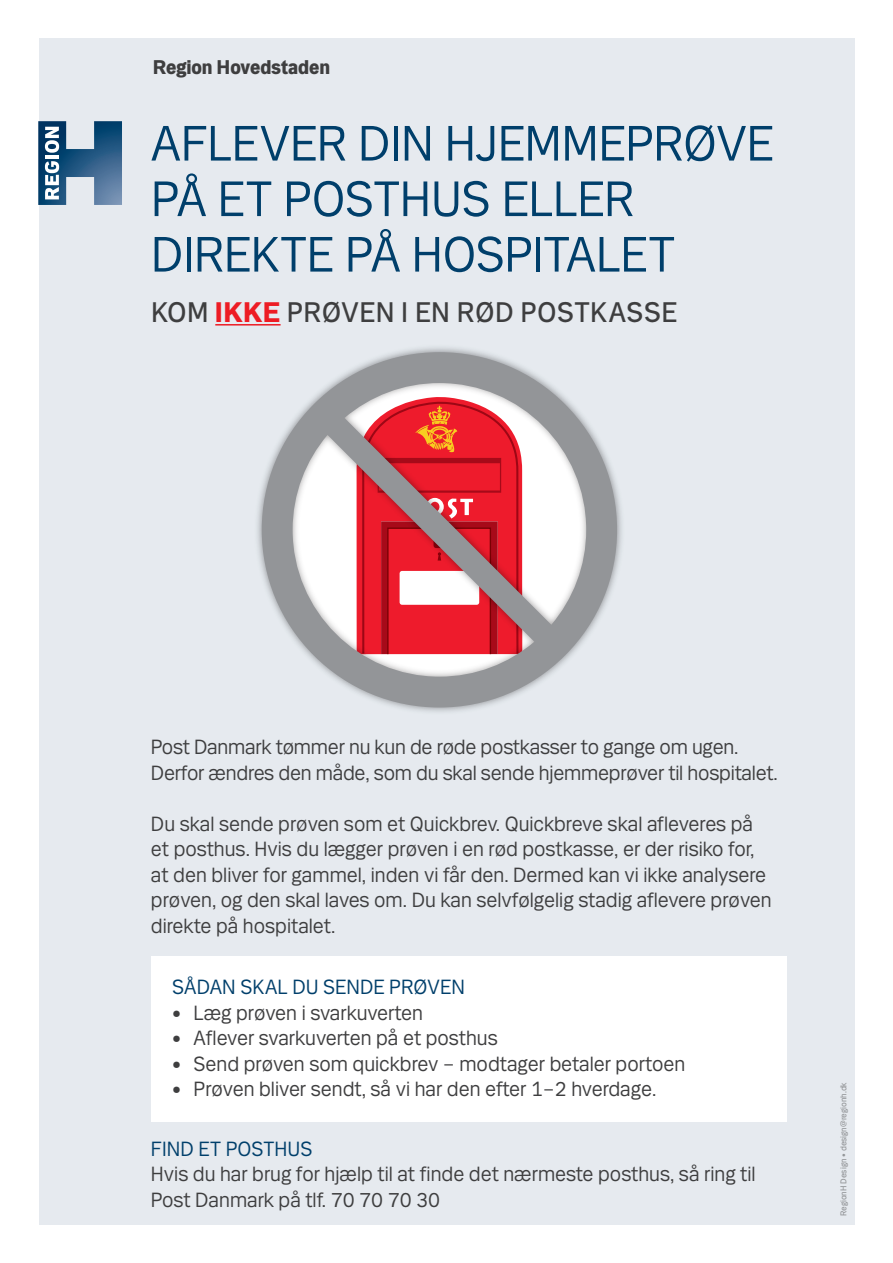
<style>
.page{position:relative;width:893px;height:1263px;background:#fff}
.page>*{position:absolute;margin:0;border:0;box-sizing:border-box;transform-origin:0 0}
.t1{font:52.5px/55.5px "Mari";letter-spacing:-.005em;color:#003f6b}
.t2{font:30px "Mari";letter-spacing:.01em;color:#3e3e3f}
.t3{font:21.75px/25.5px "Mari";color:#3e3e3f}
.t4{font:21.75px "Mari";color:#003f6b}
.t5{font:800 21px "Mari";color:#3e3e3f}
.t6{font:9px "Mari";color:#939598}
.s1{font-weight:800;color:#ed1c24}
</style>
<div class="page">
<div style="left:39px;top:38px;width:816px;height:1187px;background:#e6eaef"></div>
<img style="left:257px;top:347px;width:365px;height:365px">
<svg style="left:262px;top:352px;width:355px;height:355px"></svg>
<svg style="left:38px;top:121px;width:84px;height:84px"></svg>
<hr style="left:215px;top:324px;width:66px;height:1px;background:#ed1c24">
<div style="left:151px;top:957px;width:636px;height:165px;background:#fff"></div>
<p class="t5" style="left:153px;top:54px;width:178px">Region Hovedstaden</p>
<p class="t1" style="left:151px;top:114px;width:624px">AFLEVER DIN HJEMMEPRØVE<br>PÅ ET POSTHUS ELLER<br>DIREKTE PÅ HOSPITALET</p>
<p class="t2" style="left:151px;top:294px;width:528px">KOM <span class="s1">IKKE</span> PRØVEN I EN RØD POSTKASSE</p>
<p class="t3" style="left:151px;top:733px;width:628px">Post Danmark tømmer nu kun de røde postkasser to gange om ugen.<br>Derfor ændres den måde, som du skal sende hjemmeprøver til hospitalet.</p>
<p class="t3" style="left:151px;top:810px;width:622px">Du skal sende prøven som et Quickbrev. Quickbreve skal afleveres på et posthus. Hvis du lægger prøven i en rød postkasse, er der risiko for, at den bliver for gammel, inden vi får den. Dermed kan vi ikke analysere prøven, og den skal laves om. Du kan selvfølgelig stadig aflevere prøven direkte på hospitalet.</p>
<p class="t4" style="left:172px;top:974px;width:294px">SÅDAN SKAL DU SENDE PRØVEN</p>
<p class="t3" style="left:172px;top:999px;width:252px">• Læg prøven i svarkuverten</p>
<p class="t3" style="left:172px;top:1025px;width:327px">• Aflever svarkuverten på et posthus</p>
<p class="t3" style="left:172px;top:1050px;width:515px">• Send prøven som quickbrev – modtager betaler portoen</p>
<p class="t3" style="left:172px;top:1076px;width:486px">• Prøven bliver sendt, så vi har den efter 1–2 hverdage.</p>
<p class="t4" style="left:151px;top:1135px;width:163px">FIND ET POSTHUS</p>
<p class="t3" style="left:151px;top:1161px;width:606px">Hvis du har brug for hjælp til at finde det nærmeste posthus, så ring til<br>Post Danmark på tlf. 70 70 70 30</p>
<p class="t6" style="left:838px;top:1216px;width:136px;rotate:-90deg">RegionH Design • design@regionh.dk</p>
</div>
